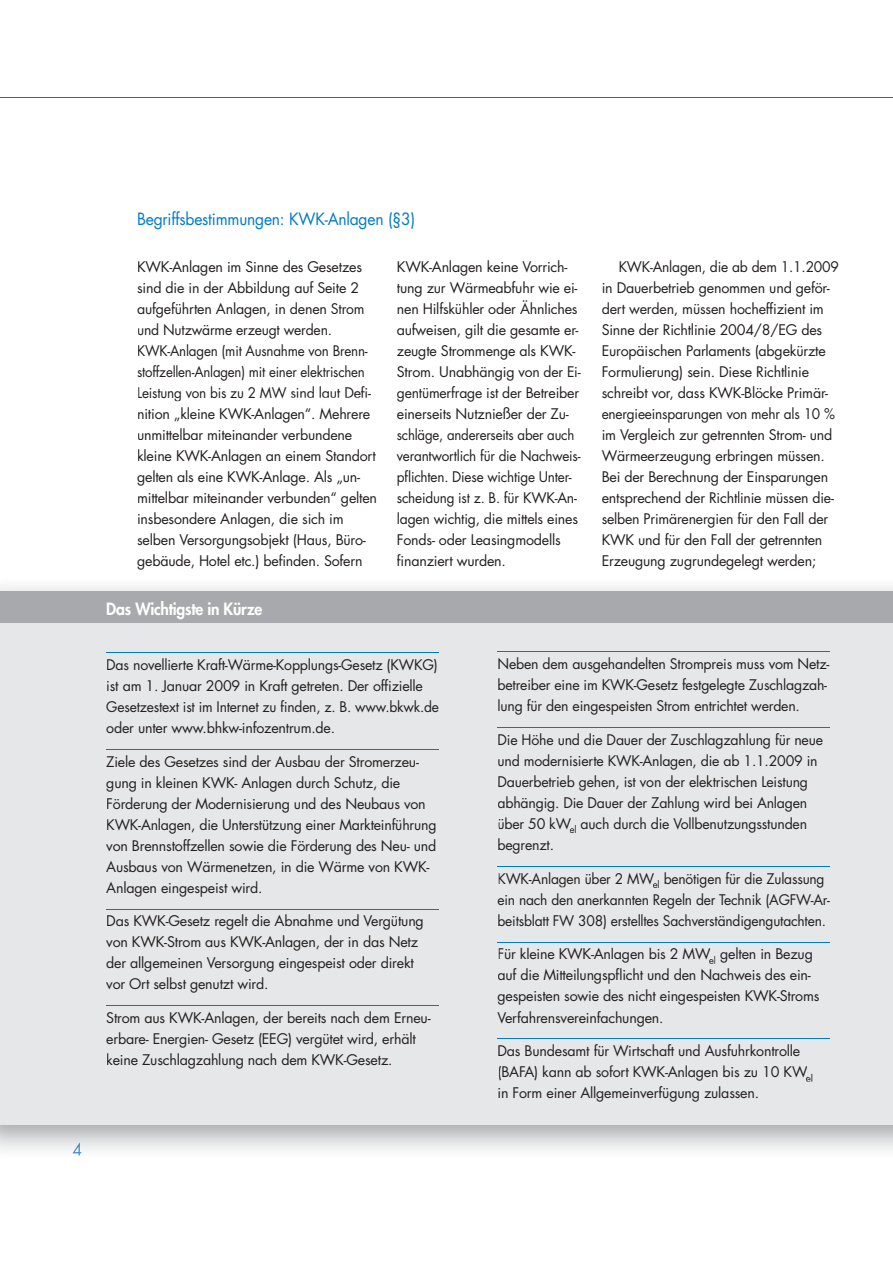
<style>
.page{position:relative;width:893px;height:1263px;background:#fff}
.page>*{position:absolute;margin:0;border:0;box-sizing:border-box;transform-origin:0 0}
.t1{font:16.5px "Futura";letter-spacing:-.015em;color:#007bc3;scale:.95 1}
.t2{font:800 16.5px "Futura";letter-spacing:-.015em;color:#fff;scale:.95 1}
.t3{font:14.25px/21px "Futura";letter-spacing:-.015em;color:#231f20}
</style>
<div class="page">
<svg style="left:72px;top:1142px;width:9px;height:13px"></svg>
<div style="left:0;top:591px;width:893px;height:534px;background:#e6e7e8"></div>
<div style="left:0;top:591px;width:893px;height:32px;background:#a7a9ac"></div>
<hr style="left:106px;top:652px;width:333px;height:1px;background:#007bc3">
<hr style="left:106px;top:749px;width:333px;height:1px;background:#007bc3">
<hr style="left:106px;top:909px;width:333px;height:1px;background:#007bc3">
<hr style="left:106px;top:1005px;width:333px;height:1px;background:#007bc3">
<hr style="left:497px;top:651px;width:333px;height:1px;background:#007bc3">
<hr style="left:497px;top:727px;width:333px;height:1px;background:#007bc3">
<hr style="left:497px;top:866px;width:333px;height:1px;background:#007bc3">
<hr style="left:497px;top:942px;width:333px;height:1px;background:#007bc3">
<hr style="left:497px;top:1038px;width:333px;height:1px;background:#007bc3">
<hr style="left:0;top:97px;width:893px;height:1px;background:#007bc3">
<p class="t1" style="left:137px;top:209px;width:294px">Begriffsbestimmungen: KWK-Anlagen (§3)</p>
<p class="t3" style="left:137px;top:256px;width:241px">KWK-Anlagen im Sinne des Gesetzes sind die in der Abbildung auf Seite 2 aufgeführten Anlagen, in denen Strom und Nutzwärme erzeugt werden.<br>KWK-Anlagen (mit Ausnahme von Brenn&shy;stoffzellen-Anlagen) mit einer elektrischen Leistung von bis zu 2 MW sind laut Defi&shy;nition „kleine KWK-Anlagen“. Mehrere unmittelbar miteinander verbundene kleine KWK-Anlagen an einem Standort gelten als eine KWK-Anlage. Als „un&shy;mittelbar miteinander verbunden“ gelten insbesondere Anlagen, die sich im selben Versorgungsobjekt (Haus, Büro&shy;gebäude, Hotel etc.) befinden. Sofern</p>
<p class="t3" style="left:397px;top:256px;width:185px">KWK-Anlagen keine Vorrich&shy;tung zur Wärmeabfuhr wie ei&shy;nen Hilfskühler oder Ähnliches aufweisen, gilt die gesamte er&shy;zeugte Strommenge als KWK-<br>Strom. Unabhängig von der Ei&shy;gentümerfrage ist der Betreiber einerseits Nutznießer der Zu&shy;schläge, anderer seits aber auch verantwortlich für die Nachweis&shy;pflichten. Diese wichtige Unter&shy;scheidung ist z. B. für KWK-An&shy;lagen wichtig, die mittels eines<br>Fonds- oder Leasingmodells finanziert wurden.</p>
<p class="t3" style="left:602px;top:256px;width:239px;text-indent:17px">KWK-Anlagen, die ab dem 1.1.2009 in Dauerbetrieb genommen und geför&shy;dert werden, müssen hocheffizient im Sinne der Richtlinie 2004/8/EG des Europäischen Parlaments (abgekürzte Formulierung) sein. Diese Richtlinie schreibt vor, dass KWK-Blöcke Primär&shy;energieeinsparungen von mehr als 10 % im Vergleich zur getrennten Strom- und Wärmeerzeugung erbringen müssen.<br>Bei der Berechnung der Einsparungen entsprechend der Richtlinie müssen die&shy;selben Primärenergien für den Fall der KWK und für den Fall der getrennten Erzeugung zugrundegelegt werden;</p>
<p class="t2" style="left:106px;top:598px;width:166px">Das Wichtigste in Kürze</p>
<p class="t3" style="left:106px;top:654px;width:334px">Das novellierte Kraft-Wärme-Kopplungs-Gesetz (KWKG) ist am 1. Januar 2009 in Kraft getreten. Der offizielle Gesetzestext ist im Internet zu finden, z. B. www.bkwk.de oder unter www.bhkw-infozentrum.de.</p>
<p class="t3" style="left:106px;top:751px;width:332px">Ziele des Gesetzes sind der Ausbau der Stromerzeu&shy;gung in kleinen KWK- Anlagen durch Schutz, die Förderung der Modernisierung und des Neubaus von KWK-Anlagen, die Unterstützung einer Markteinführung von Brennstoffzellen sowie die Förderung des Neu- und Ausbaus von Wärmenetzen, in die Wärme von KWK-Anlagen eingespeist wird.</p>
<p class="t3" style="left:106px;top:911px;width:319px">Das KWK-Gesetz regelt die Abnahme und Vergütung von KWK-Strom aus KWK-Anlagen, der in das Netz der allgemeinen Versorgung eingespeist oder direkt vor Ort selbst genutzt wird.</p>
<p class="t3" style="left:106px;top:1007px;width:326px">Strom aus KWK-Anlagen, der bereits nach dem Erneu&shy;erbare- Energien- Gesetz (EEG) vergütet wird, erhält keine Zuschlagzahlung nach dem KWK-Gesetz.</p>
<p class="t3" style="left:497px;top:654px;width:333px">Neben dem ausgehandelten Strompreis muss vom Netz&shy;betreiber eine im KWK-Gesetz festgelegte Zuschlagzah&shy;lung für den eingespeisten Strom entrichtet werden.</p>
<p class="t3" style="left:497px;top:729px;width:327px">Die Höhe und die Dauer der Zuschlagzahlung für neue und modernisierte KWK-Anlagen, die ab 1.1.2009 in Dauerbetrieb gehen, ist von der elektrischen Leistung abhängig. Die Dauer der Zahlung wird bei Anlagen über 50 kW<sub>el</sub> auch durch die Vollbenutzungsstunden begrenzt.</p>
<p class="t3" style="left:497px;top:868px;width:334px">KWK-Anlagen über 2 MW<sub>el</sub> benötigen für die Zulassung ein nach den anerkannten Regeln der Technik (AGFW-Ar&shy;beitsblatt FW 308) erstelltes Sachverständigengutachten.</p>
<p class="t3" style="left:497px;top:944px;width:323px">Für kleine KWK-Anlagen bis 2 MW<sub>el</sub> gelten in Bezug auf die Mitteilungspflicht und den Nachweis des ein&shy;gespeisten sowie des nicht eingespeisten KWK-Stroms Verfahrensvereinfachungen.</p>
<p class="t3" style="left:497px;top:1041px;width:317px">Das Bundesamt für Wirtschaft und Ausfuhrkontrolle (BAFA) kann ab sofort KWK-Anlagen bis zu 10 KW<sub>el </sub>in Form einer Allgemeinverfügung zulassen.</p>
</div>
